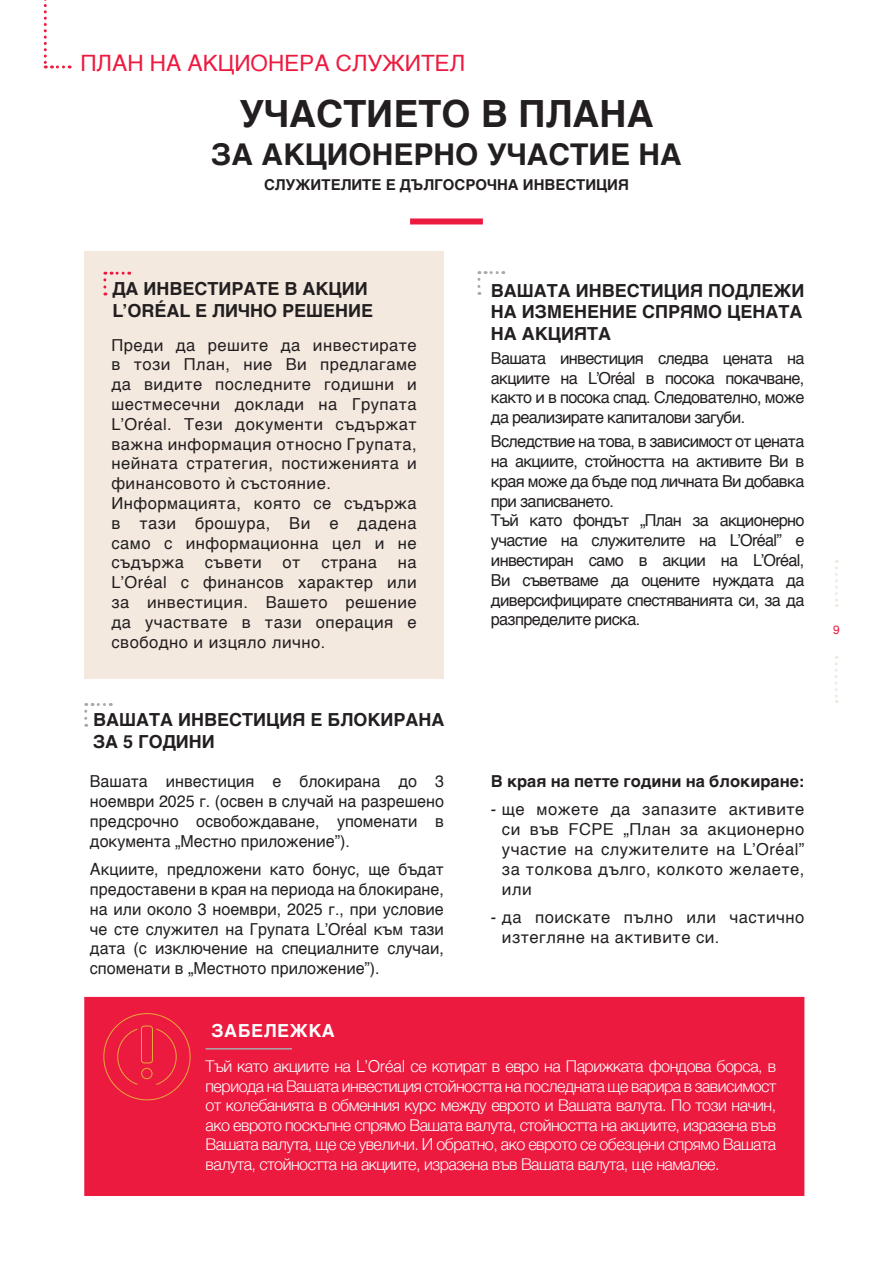
<style>
.page{position:relative;width:893px;height:1263px;background:#fff}
.page>*{position:absolute;margin:0;border:0;box-sizing:border-box;transform-origin:0 0}
.t1{font:700 37.5px "Helvetica";color:#231f20}
.t2{font:700 30px "Helvetica";color:#231f20}
.t3{font:22.5px "Helvetica";color:#ed1a40}
.t4{font:700 18px/21.6px "Helvetica";color:#231f20}
.t5{font:700 18px "Helvetica";letter-spacing:.03em;color:#fff}
.t6{font:16.5px/19.8px "Helvetica";letter-spacing:.03em;color:#231f20;text-align:justify}
.t7{font:300 16.5px/19.5px "Helvetica";letter-spacing:-.03em;color:#fff;text-align:justify}
.t8{font:16.5px/19.8px "Helvetica";letter-spacing:-.04em;color:#231f20}
.t9{font:700 16.5px "Helvetica";color:#231f20}
.t10{font:700 15px "Helvetica";color:#231f20}
.t11{font:12px "Helvetica";color:#ed1a40}
</style>
<div class="page">
<div style="left:84px;top:251px;width:360px;height:428px;background:#f3e9df"></div>
<svg style="left:44px;top:0;width:26px;height:68px"></svg>
<svg style="left:477px;top:271px;width:27px;height:15px"></svg>
<svg style="left:84px;top:703px;width:27px;height:15px"></svg>
<div style="left:84px;top:997px;width:720px;height:199px;background:#ed1a40"></div>
<hr style="left:206px;top:1048px;width:86px;height:1px;background:#a8a9ad">
<div style="left:410px;top:218px;width:73px;height:6px;background:#ed1a40"></div>
<svg style="left:103px;top:272px;width:27px;height:23px"></svg>
<svg style="left:835px;top:560px;width:3px;height:47px"></svg>
<svg style="left:835px;top:656px;width:3px;height:47px"></svg>
<svg style="left:103px;top:1013px;width:88px;height:88px"></svg>
<h3 class="t3" style="left:80px;top:46px;width:386px">ПЛАН НА АКЦИОНЕРА СЛУЖИТЕЛ</h3>
<h1 class="t1" style="left:239px;top:84px;width:416px">УЧАСТИЕТО В ПЛАНА</h1>
<h2 class="t2" style="left:211px;top:130px;width:472px">ЗА АКЦИОНЕРНО УЧАСТИЕ НА</h2>
<p class="t10" style="left:264px;top:173px;width:366px">СЛУЖИТЕЛИТЕ Е ДЪЛГОСРОЧНА ИНВЕСТИЦИЯ</p>
<p class="t4" style="left:112px;top:279px;width:262px">ДА ИНВЕСТИРАТЕ В АКЦИИ<br>L’ORÉAL Е ЛИЧНО РЕШЕНИЕ</p>
<p class="t6" style="left:111px;top:335px;width:307px;text-align:left">Преди да решите да инвестирате в този План, ние Ви предлагаме да видите последните годишни и шестмесечни доклади на Групата<br>L’Oréal. Тези документи съдържат важна информация относно Групата, нейната стратегия, постиженията и финансовото ѝ състояние.<br>Информацията, която се съдържа в тази брошура, Ви е дадена само с информационна цел и не съдържа</p>
<p class="t6" style="left:111px;top:553px;width:307px;text-indent:286px">на L’Oréal с финансов характер или за инвестиция. Вашето решение да участвате в тази операция е свободно и изцяло лично.</p>
<p class="t6" style="left:205px;top:553px;width:58px">съвети</p>
<p class="t6" style="left:283px;top:553px;width:19px">от</p>
<p class="t6" style="left:321px;top:553px;width:57px">страна</p>
<p class="t4" style="left:93px;top:709px;width:353px">ВАШАТА ИНВЕСТИЦИЯ Е БЛОКИРАНА<br>ЗА 5 ГОДИНИ</p>
<p class="t6" style="left:90px;top:772px;width:355px">Вашата инвестиция е блокирана до 3 ноември 2025 г. (освен в случай на разрешено предсрочно освобождаване, упоменати в документа „Местно приложение”).</p>
<p class="t6" style="left:90px;top:860px;width:355px">Акциите, предложени като бонус, ще бъдат предоставени в края на периода на блокиране, на или около 3 ноември, 2025 г., при условие че сте служител на Групата L’Oréal към тази дата (с изключение на специалните случаи, споменати в „Местното приложение”).</p>
<p class="t4" style="left:491px;top:280px;width:315px;text-align:justify">ВАШАТА ИНВЕСТИЦИЯ ПОДЛЕЖИ НА ИЗМЕНЕНИЕ СПРЯМО ЦЕНАТА НА АКЦИЯТА</p>
<p class="t6" style="left:491px;top:349px;width:315px">Вашата инвестиция следва цената на акциите на L’Oréal в посока покачване, както и в посока спад. Следователно, може да реализирате капиталови загуби.</p>
<p class="t8" style="left:491px;top:432px;width:315px">Вследствие на това, в зависимост от цената на акциите, стойността на активите Ви в края може да бъде под личната Ви добавка при записването.<br>Тъй като фондът „План за акционерно участие на служителите на L’Oréal” е инвестиран само в акции на L’Oréal, Ви съветваме да оцените нуждата да диверсифицирате спестяванията си, за да разпределите риска.</p>
<p class="t9" style="left:491px;top:768px;width:315px">В края на петте години на блокиране:</p>
<p class="t6" style="left:502px;top:800px;width:304px;text-indent:-11px">- ще можете да запазите активите си във FCPE „План за акционерно участие на служителите на L’Oréal” за толкова дълго, колкото желаете, или</p>
<p class="t6" style="left:502px;top:908px;width:304px;text-indent:-11px">- да поискате пълно или частично изтегляне на активите си.</p>
<p class="t5" style="left:212px;top:1016px;width:125px">ЗАБЕЛЕЖКА</p>
<p class="t7" style="left:206px;top:1055px;width:572px">Тъй като акциите на L’Oréal се котират в евро на Парижката фондова борса, в периода на Вашата инвестиция стойността на последната ще варира в зависимост от колебанията в обменния курс между еврото и Вашата валута. По този начин, ако еврото поскъпне спрямо Вашата валута, стойността на акциите, изразена във Вашата валута, ще се увеличи. И обратно, ако еврото се обезцени спрямо Вашата валута, стойността на акциите, изразена във Вашата валута, ще намалее.</p>
<p class="t11" style="left:833px;top:621px;width:8px">9</p>
</div>
